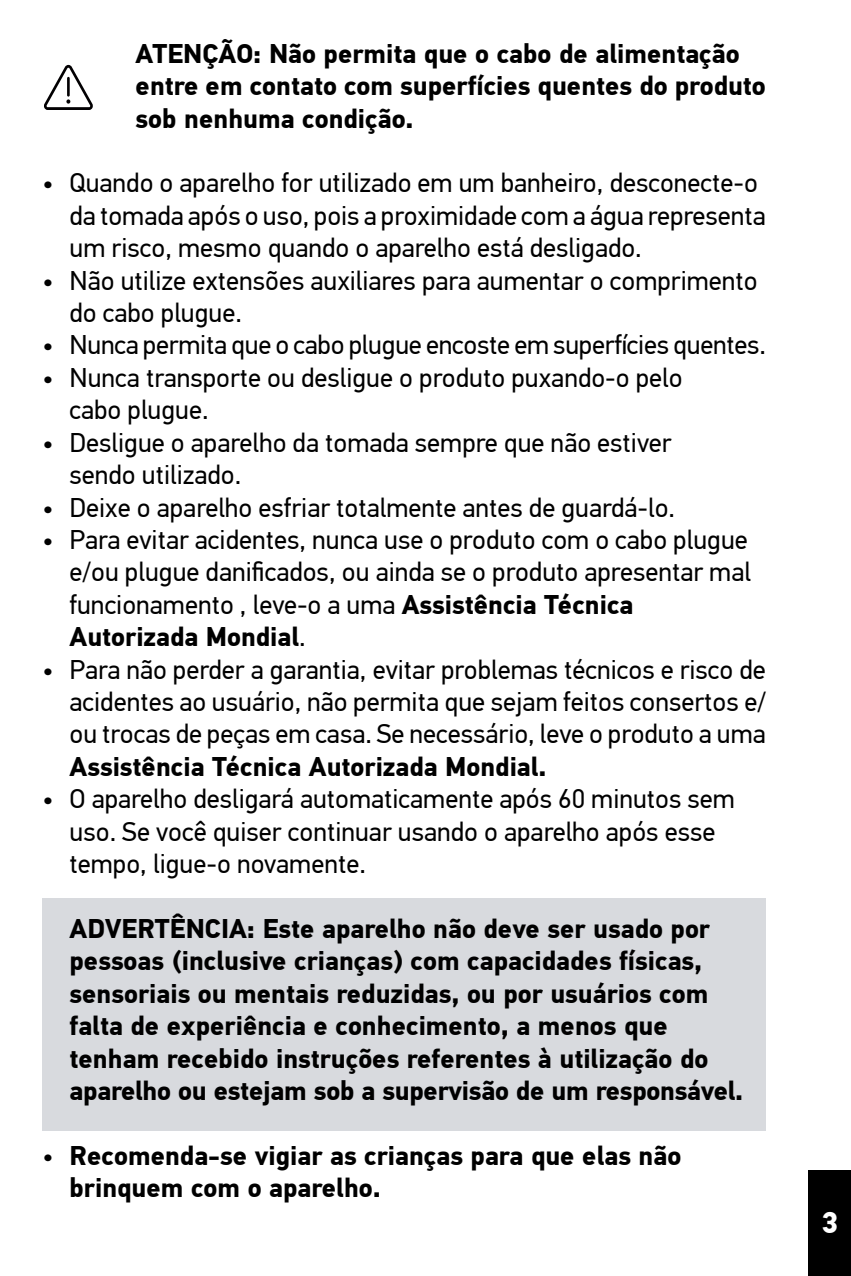
<style>
.page{position:relative;width:851px;height:1276px;background:#fff}
.page>*{position:absolute;margin:0;border:0;box-sizing:border-box;transform-origin:0 0}
.t1{font:700 30px "PF Din Text Pro";color:#fff}
.t2{font:27px/32.4px "PF Din Text Pro";color:#000}
.t3{font:700 27px/32.4px "PF Din Text Pro";color:#000}
.s1{font-weight:700}
.s2{font-weight:400}
</style>
<div class="page">
<div style="left:808px;top:1170px;width:42px;height:106px;background:#000"></div>
<div style="left:43px;top:898px;width:722px;height:232px;background:#d8dade"></div>
<svg style="left:44px;top:65px;width:49px;height:45px"></svg>
<p class="t3" style="left:136px;top:38px;width:631px">ATENÇÃO: Não permita que o cabo de alimentação entre em contato com superfícies quentes do produto sob nenhuma condição.</p>
<p class="t2" style="left:70px;top:167px;width:697px;text-indent:-27px">• Quando o aparelho for utilizado em um banheiro, desconecte-o da tomada após o uso, pois a proximidade com a água representa um risco, mesmo quando o aparelho está desligado.</p>
<p class="t2" style="left:70px;top:264px;width:689px;text-indent:-27px">• Não utilize extensões auxiliares para aumentar o comprimento do cabo plugue.</p>
<p class="t2" style="left:43px;top:329px;width:724px">• Nunca permita que o cabo plugue encoste em superfícies quentes.</p>
<p class="t2" style="left:70px;top:362px;width:614px;text-indent:-27px">• Nunca transporte ou desligue o produto puxando-o pelo cabo plugue.</p>
<p class="t2" style="left:70px;top:426px;width:603px;text-indent:-27px">• Desligue o aparelho da tomada sempre que não estiver sendo utilizado.</p>
<p class="t2" style="left:43px;top:491px;width:634px">• Deixe o aparelho esfriar totalmente antes de guardá-lo.</p>
<p class="t2" style="left:70px;top:524px;width:682px;text-indent:-27px">• Para evitar acidentes, nunca use o produto com o cabo plugue e/ou plugue danificados, ou ainda se o produto apresentar mal funcionamento , leve-o a uma <span class="s1">Assistência Técnica Autorizada Mondial</span>.</p>
<p class="t2" style="left:70px;top:653px;width:697px;text-align:justify;text-indent:-27px">• Para não perder a garantia, evitar problemas técnicos e risco de acidentes ao usuário, não permita que sejam feitos consertos e/ ou trocas de peças em casa. Se necessário, leve o produto a uma</p>
<p class="t3" style="left:70px;top:751px;width:478px">Assistência Técnica Autorizada Mondial.</p>
<p class="t2" style="left:70px;top:783px;width:666px;text-indent:-27px">• O aparelho desligará automaticamente após 60 minutos sem uso. Se você quiser continuar usando o aparelho após esse tempo, ligue-o novamente.</p>
<p class="t3" style="left:70px;top:913px;width:675px">ADVERTÊNCIA: Este aparelho não deve ser usado por pessoas (inclusive crianças) com capacidades físicas, sensoriais ou mentais reduzidas, ou por usuários com falta de experiência e conhecimento, a menos que tenham recebido instruções referentes à utilização do aparelho ou estejam sob a supervisão de um responsável.</p>
<p class="t3" style="left:70px;top:1140px;width:613px;text-indent:-27px"><span class="s2">•</span> Recomenda-se vigiar as crianças para que elas não brinquem com o aparelho.</p>
<p class="t1" style="left:821px;top:1204px;width:18px">3</p>
</div>
